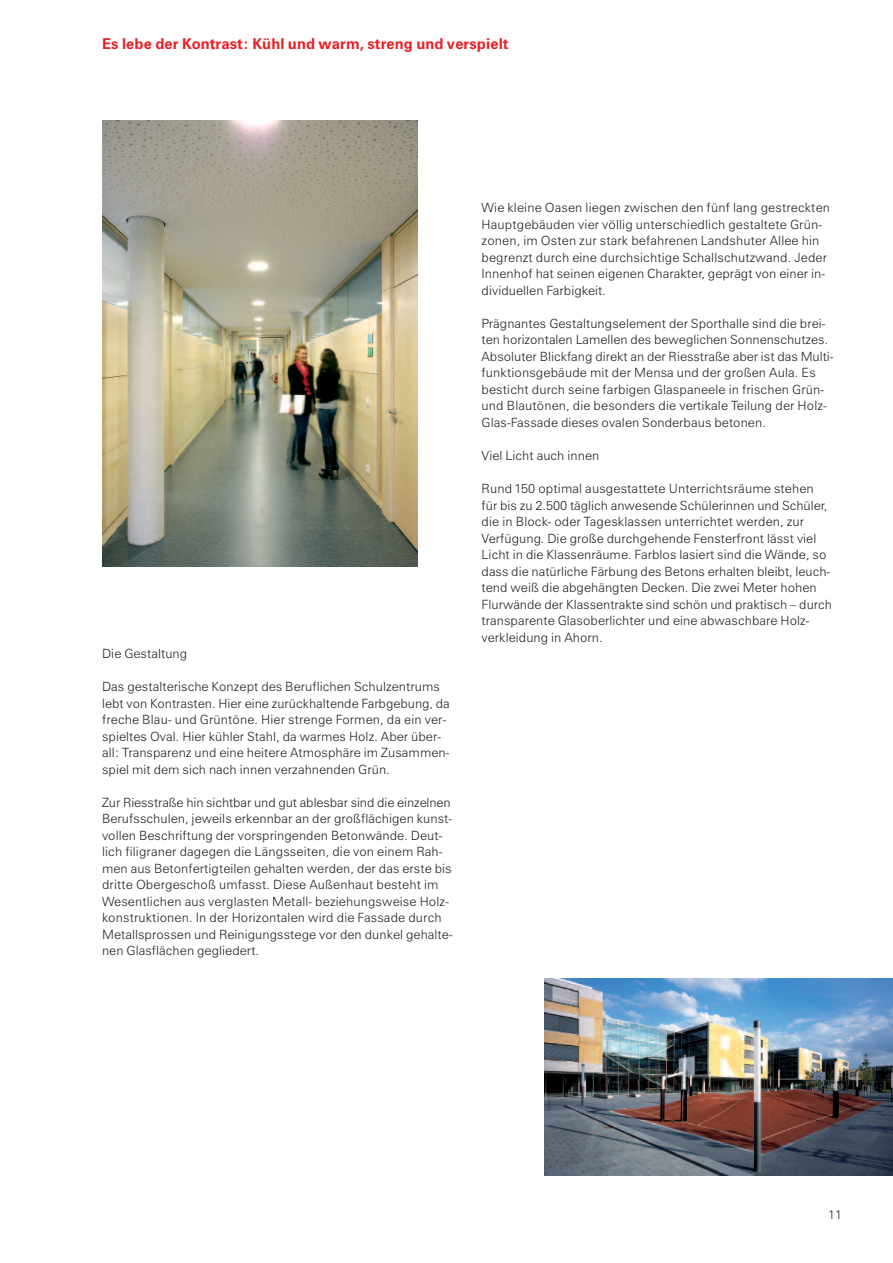
<style>
.page{position:relative;width:893px;height:1263px;background:#fff}
.page>*{position:absolute;margin:0;border:0;box-sizing:border-box;transform-origin:0 0}
.t1{font:700 15px "Zurich BT";letter-spacing:.005em;color:#ee1d23}
.t2{font:300 12.75px/16.5px "Zurich BT";letter-spacing:.005em;color:#231f20}
.t3{font:300 12.3px "Zurich BT";color:#231f20}
</style>
<div class="page">
<img style="left:545px;top:979px;width:348px;height:197px">
<img style="left:102px;top:121px;width:316px;height:445px">
<p class="t1" style="left:102px;top:38px;width:408px">Es lebe der Kontrast: Kühl und warm, streng und verspielt</p>
<p class="t2" style="left:102px;top:646px;width:87px">Die Gestaltung</p>
<p class="t2" style="left:102px;top:679px;width:349px">Das gestalterische Konzept des Beruflichen Schulzentrums lebt von Kontrasten. Hier eine zurückhaltende Farbgebung, da freche Blau- und Grüntöne. Hier strenge Formen, da ein ver&shy;spieltes Oval. Hier kühler Stahl, da warmes Holz. Aber über&shy;all: Transparenz und eine heitere Atmosphäre im Zusammen&shy;spiel mit dem sich nach innen verzahnenden Grün.</p>
<p class="t2" style="left:102px;top:795px;width:352px">Zur Riesstraße hin sichtbar und gut ablesbar sind die einzelnen Berufsschulen, jeweils erkennbar an der großflächigen kunst&shy;vollen Beschriftung der vorspringenden Betonwände. Deut&shy;lich filigraner dagegen die Längsseiten, die von einem Rah&shy;men aus Betonfertigteilen gehalten werden, der das erste bis dritte Obergeschoß umfasst. Diese Außenhaut besteht im Wesentlichen aus verglasten Metall- beziehungsweise Holz&shy;konstruktionen. In der Horizontalen wird die Fassade durch Metallsprossen und Reinigungsstege vor den dunkel gehalte&shy;nen Glasflächen gegliedert.</p>
<p class="t2" style="left:482px;top:201px;width:350px">Wie kleine Oasen liegen zwischen den fünf lang gestreckten Hauptgebäuden vier völlig unterschiedlich gestaltete Grün&shy;zonen, im Osten zur stark befahrenen Landshuter Allee hin begrenzt durch eine durchsichtige Schallschutzwand. Jeder Innenhof hat seinen eigenen Charakter, geprägt von einer in&shy;dividuellen Farbigkeit.</p>
<p class="t2" style="left:482px;top:316px;width:353px">Prägnantes Gestaltungselement der Sporthalle sind die brei&shy;ten horizontalen Lamellen des beweglichen Sonnenschutzes.<br>Absoluter Blickfang direkt an der Riesstraße aber ist das Multi&shy;funktionsgebäude mit der Mensa und der großen Aula. Es besticht durch seine farbigen Glaspaneele in frischen Grün&shy;und Blautönen, die besonders die vertikale Teilung der Holz-Glas-Fassade dieses ovalen Sonderbaus betonen.</p>
<p class="t2" style="left:482px;top:448px;width:119px">Viel Licht auch innen</p>
<p class="t2" style="left:482px;top:481px;width:352px">Rund 150 optimal ausgestattete Unterrichtsräume stehen für bis zu 2.500 täglich anwesende Schülerinnen und Schüler, die in Block- oder Tagesklassen unterrichtet werden, zur Verfügung. Die große durchgehende Fensterfront lässt viel Licht in die Klassenräume. Farblos lasiert sind die Wände, so dass die natürliche Färbung des Betons erhalten bleibt, leuch&shy;tend weiß die abgehängten Decken. Die zwei Meter hohen Flurwände der Klassentrakte sind schön und praktisch – durch transparente Glasoberlichter und eine abwaschbare Holz&shy;verkleidung in Ahorn.</p>
<p class="t3" style="left:828px;top:1210px;width:15px">11</p>
</div>
